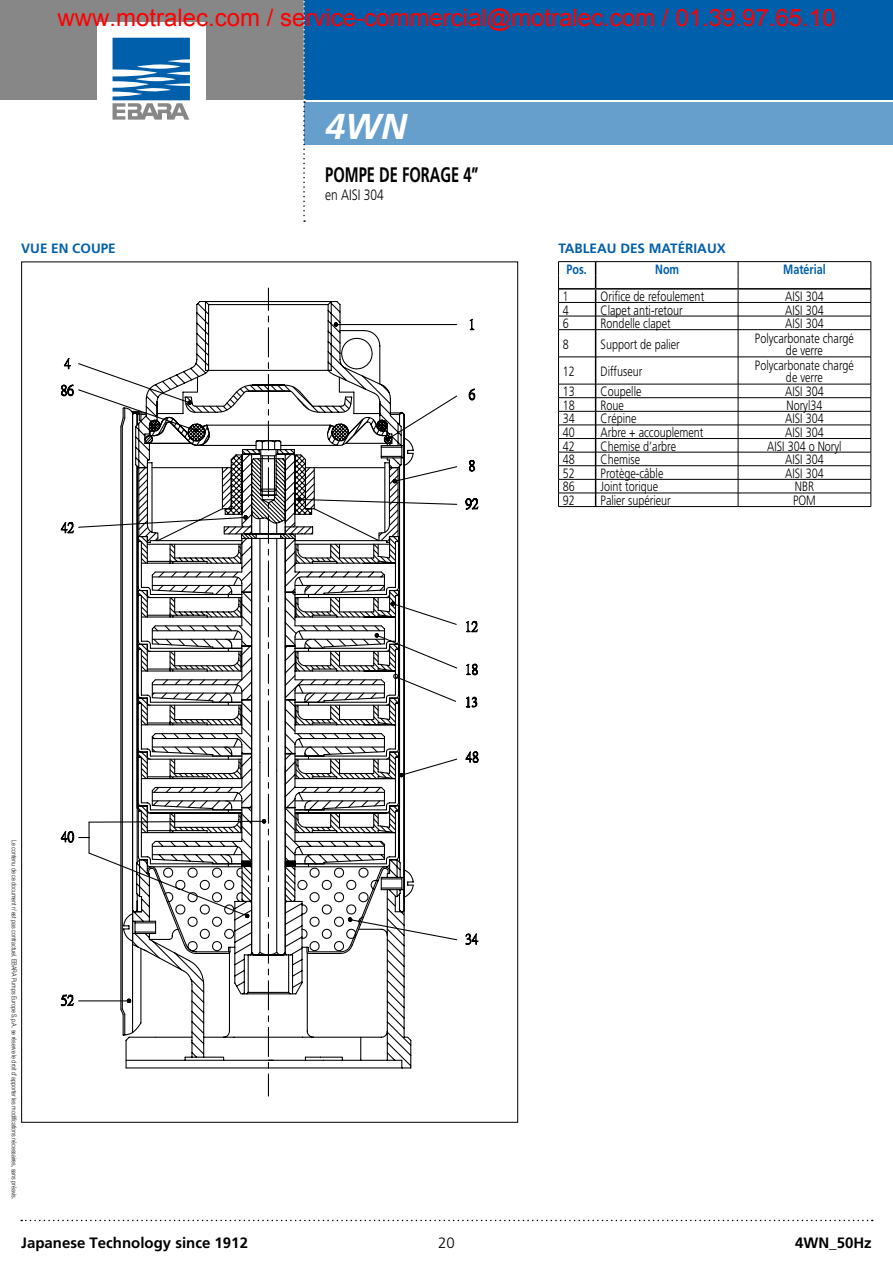
<style>
.page{position:relative;width:893px;height:1263px;background:#fff}
.page>*{position:absolute;margin:0;border:0;box-sizing:border-box;transform-origin:0 0}
.t1{font:italic 700 36px "Frutiger";color:#fff}
.t2{font:24px "Arial";color:#f00}
.t3{font:700 21px "Frutiger";color:#000;scale:.7 1}
.t4{font:700 15px "Frutiger";color:#000}
.t5{font:300 15px "Frutiger";color:#000;scale:.8 1}
.t6{font:300 15px "Frutiger";color:#000}
.t7{font:300 13.5px/12px "Frutiger";color:#000;text-align:center;scale:.8 1}
.t8{font:700 13.5px/20.9px "Frutiger";color:#005faa}
.t9{font:700 13.5px "Frutiger";color:#005faa;scale:.8 1}
.t10{font:300 13.5px "Frutiger";color:#000;scale:.75 1}
.t11{font:300 6.75px "Helvetica Neue";color:#000;scale:.8 1}
</style>
<div class="page">
<div style="left:304px;top:0;width:589px;height:100px;background:#005faa"></div>
<div style="left:304px;top:102px;width:589px;height:43px;background:#669fcc"></div>
<div style="left:0;top:0;width:304px;height:100px;background:#878787"></div>
<svg style="left:303px;top:1px;width:2px;height:221px"></svg>
<div style="left:97px;top:22px;width:108px;height:113px;background:#fff"></div>
<svg style="left:113px;top:38px;width:77px;height:82px"></svg>
<svg style="left:21px;top:1220px;width:852px;height:1px"></svg>
<svg style="left:267px;top:959px;width:145px;height:102px"></svg>
<svg style="left:120px;top:959px;width:147px;height:110px"></svg>
<svg style="left:61px;top:990px;width:75px;height:26px"></svg>
<svg style="left:78px;top:445px;width:56px;height:141px"></svg>
<svg style="left:61px;top:522px;width:14px;height:12px"></svg>
<svg style="left:61px;top:380px;width:73px;height:65px"></svg>
<svg style="left:63px;top:357px;width:8px;height:13px"></svg>
<svg style="left:471px;top:318px;width:4px;height:13px"></svg>
<svg style="left:134px;top:287px;width:337px;height:299px"></svg>
<svg style="left:61px;top:586px;width:418px;height:373px"></svg>
<hr style="left:558px;top:261px;width:38px;height:1px;background:#000">
<hr style="left:596px;top:261px;width:142px;height:1px;background:#000">
<hr style="left:738px;top:261px;width:133px;height:1px;background:#000">
<hr style="left:596px;top:506px;width:142px;height:1px;background:#000">
<hr style="left:738px;top:506px;width:133px;height:1px;background:#000">
<hr style="left:558px;top:506px;width:38px;height:1px;background:#000">
<svg style="left:558px;top:262px;width:314px;height:244px"></svg>
<h2 class="t2" style="left:58px;top:8px;width:779px">www.motralec.com / service-commercial@motralec.com / 01.39.97.65.10</h2>
<h1 class="t1" style="left:325px;top:106px;width:84px">4WN</h1>
<h3 class="t3" style="left:325px;top:162px;width:220px">POMPE DE FORAGE 4”</h3>
<p class="t5" style="left:325px;top:186px;width:75px">en AISI 304</p>
<p class="t8" style="left:21px;top:238px;width:96px">VUE EN COUPE</p>
<p class="t8" style="left:567px;top:238px;width:161px;text-indent:-8px">TABLEAU DES MATÉRIAUX<br>Pos.</p>
<p class="t9" style="left:655px;top:261px;width:31px">Nom</p>
<p class="t9" style="left:783px;top:261px;width:55px">Matérial</p>
<p class="t11" style="left:18px;top:840px;width:450px;rotate:90deg">Le contenu de ce document n’est pas contractuel. EBARA Pumps Europe S.p.A. se réserve le droit d’apporter les modifications nécessaires, sans préavis.</p>
<p class="t10" style="left:563px;top:289px;width:9px">1</p>
<p class="t7" style="left:601px;top:291px;width:131px">Orifice de refoulement</p>
<p class="t7" style="left:785px;top:291px;width:50px">AISI 304</p>
<p class="t7" style="left:563px;top:304px;width:9px">4</p>
<p class="t7" style="left:601px;top:304px;width:104px">Clapet anti-retour</p>
<p class="t7" style="left:785px;top:304px;width:50px">AISI 304</p>
<p class="t7" style="left:563px;top:317px;width:9px">6</p>
<p class="t7" style="left:601px;top:317px;width:89px">Rondelle clapet</p>
<p class="t7" style="left:785px;top:317px;width:50px">AISI 304</p>
<p class="t7" style="left:563px;top:338px;width:9px">8</p>
<p class="t7" style="left:601px;top:338px;width:101px">Support de palier</p>
<p class="t7" style="left:755px;top:332px;width:125px">Polycarbonate chargé de verre</p>
<p class="t7" style="left:563px;top:365px;width:17px">12</p>
<p class="t7" style="left:601px;top:365px;width:54px">Diffuseur</p>
<p class="t7" style="left:755px;top:359px;width:125px">Polycarbonate chargé de verre</p>
<p class="t7" style="left:563px;top:385px;width:17px">13</p>
<p class="t7" style="left:601px;top:385px;width:53px">Coupelle</p>
<p class="t7" style="left:785px;top:385px;width:50px">AISI 304</p>
<p class="t7" style="left:563px;top:399px;width:17px">18</p>
<p class="t7" style="left:601px;top:399px;width:31px">Roue</p>
<p class="t7" style="left:786px;top:399px;width:47px">Noryl34</p>
<p class="t7" style="left:563px;top:413px;width:17px">34</p>
<p class="t7" style="left:601px;top:413px;width:47px">Crépine</p>
<p class="t7" style="left:785px;top:413px;width:50px">AISI 304</p>
<p class="t7" style="left:563px;top:426px;width:17px">40</p>
<p class="t7" style="left:601px;top:426px;width:130px">Arbre + accouplement</p>
<p class="t7" style="left:785px;top:426px;width:50px">AISI 304</p>
<p class="t7" style="left:563px;top:440px;width:17px">42</p>
<p class="t7" style="left:601px;top:440px;width:96px">Chemise d’arbre</p>
<p class="t7" style="left:767px;top:440px;width:95px">AISI 304 o Noryl</p>
<p class="t7" style="left:563px;top:454px;width:17px">48</p>
<p class="t7" style="left:601px;top:454px;width:51px">Chemise</p>
<p class="t7" style="left:785px;top:454px;width:50px">AISI 304</p>
<p class="t7" style="left:563px;top:467px;width:17px">52</p>
<p class="t7" style="left:601px;top:467px;width:80px">Protège-câble</p>
<p class="t7" style="left:785px;top:467px;width:50px">AISI 304</p>
<p class="t7" style="left:563px;top:481px;width:17px">86</p>
<p class="t7" style="left:601px;top:481px;width:74px">Joint torique</p>
<p class="t7" style="left:795px;top:481px;width:26px">NBR</p>
<p class="t7" style="left:563px;top:494px;width:17px">92</p>
<p class="t7" style="left:601px;top:494px;width:89px">Palier supérieur</p>
<p class="t7" style="left:793px;top:494px;width:30px">POM</p>
<p class="t4" style="left:21px;top:1233px;width:228px">Japanese Technology since 1912</p>
<p class="t6" style="left:438px;top:1234px;width:18px">20</p>
<p class="t4" style="left:795px;top:1233px;width:78px">4WN_50Hz</p>
</div>
